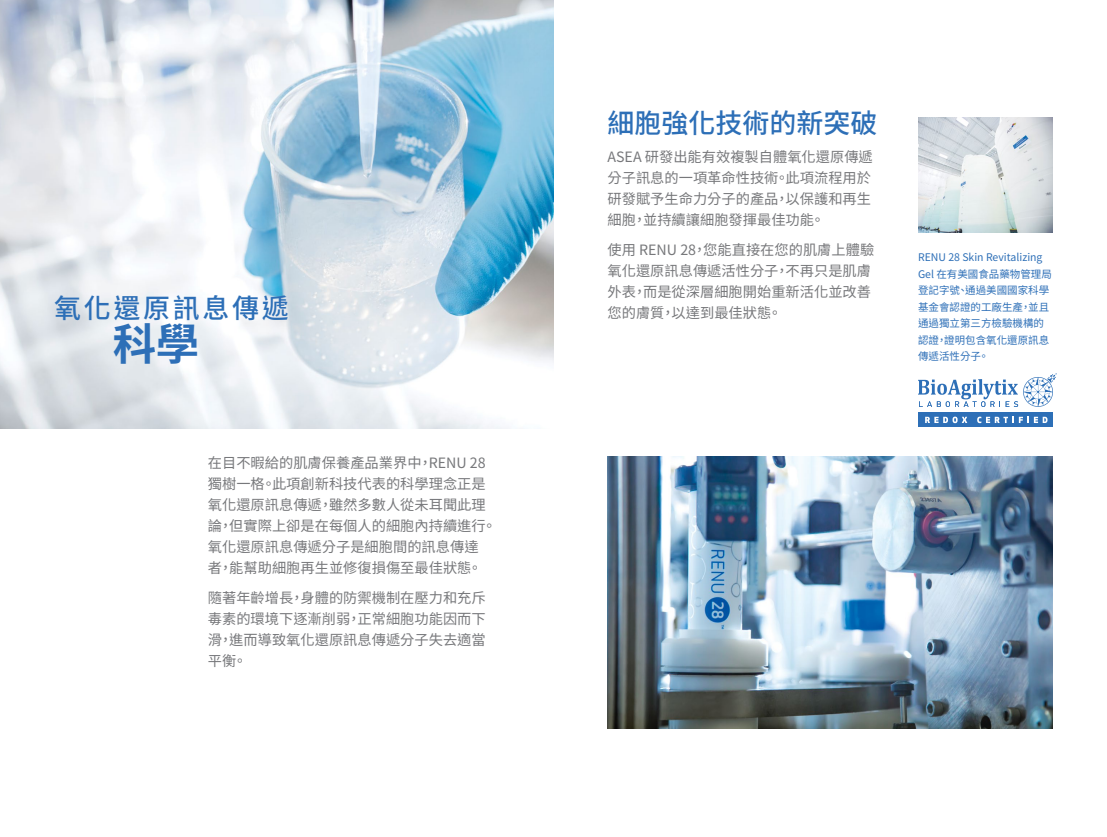
<style>
.page{position:relative;width:1107px;height:837px;background:#fff}
.page>*{position:absolute;margin:0;border:0;box-sizing:border-box;transform-origin:0 0}
.t1{font:700 43.5px "Source Han Sans TW";color:#2d6fb7}
.t2{font:500 27px "Source Han Sans TW";color:#2d6fb7}
.t3{font:500 27px "Source Han Sans TW";letter-spacing:.1em;color:#2d6fb7}
.t4{font:14.25px/21px "Source Han Sans TW";color:#77787b}
.t5{font:10.5px/16.5px "Source Han Sans TW";color:#2d6fb7}
</style>
<div class="page">
<img style="left:608px;top:457px;width:445px;height:272px">
<img style="left:0;top:0;width:554px;height:429px">
<img style="left:918px;top:118px;width:135px;height:114px">
<div style="left:918px;top:413px;width:135px;height:14px;background:#2d6fb7"></div>
<svg style="left:925px;top:417px;width:42px;height:6px"></svg>
<svg style="left:977px;top:417px;width:71px;height:6px"></svg>
<svg style="left:918px;top:373px;width:139px;height:34px"></svg>
<h2 class="t2" style="left:608px;top:107px;width:271px">細胞強化技術的新突破</h2>
<p class="t4" style="left:608px;top:147px;width:267px">ASEA 研發出能有效複製自體氧化還原傳遞分子訊息的一項革命性技術。此項流程用於研發賦予生命力分子的產品，以保護和再生細胞，並持續讓細胞發揮最佳功能。</p>
<p class="t4" style="left:608px;top:240px;width:268px">使用 RENU 28，您能直接在您的肌膚上體驗氧化還原訊息傳遞活性分子，不再只是肌膚外表，而是從深層細胞開始重新活化並改善</p>
<h2 class="t3" style="left:54px;top:293px;width:236px">氧化還原訊息傳遞</h2>
<p class="t4" style="left:608px;top:303px;width:176px">您的膚質，以達到最佳狀態。</p>
<h1 class="t1" style="left:113px;top:320px;width:88px">科學</h1>
<p class="t4" style="left:208px;top:453px;width:290px">在目不暇給的肌膚保養產品業界中，RENU 28獨樹一格。此項創新科技代表的科學理念正是氧化還原訊息傳遞，雖然多數人從未耳聞此理論，但實際上卻是在每個人的細胞內持續進行。氧化還原訊息傳遞分子是細胞間的訊息傳達者，能幫助細胞再生並修復損傷至最佳狀態。</p>
<p class="t4" style="left:208px;top:588px;width:279px;text-align:justify">隨著年齡增長，身體的防禦機制在壓力和充斥毒素的環境下逐漸削弱，正常細胞功能因而下滑，進而導致氧化還原訊息傳遞分子失去適當平衡。</p>
<p class="t5" style="left:918px;top:249px;width:135px">RENU 28 Skin Revitalizing<br>Gel 在有美國食品藥物管理局登記字號、通過美國國家科學基金會認證的工廠生產，並且通過獨立第三方檢驗機構的認證，證明包含氧化還原訊息傳遞活性分子。</p>
</div>
